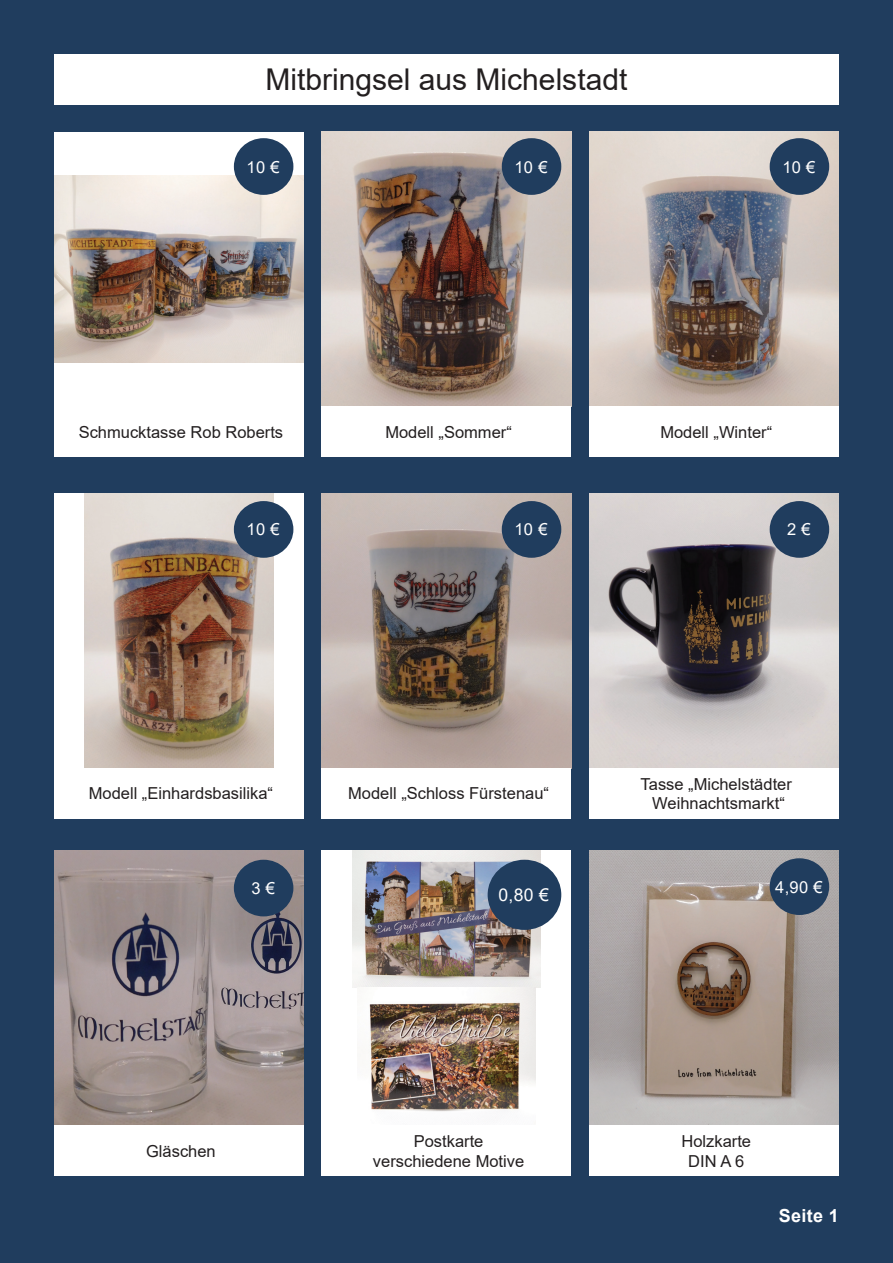
<style>
.page{position:relative;width:893px;height:1263px;background:#203d5e}
.page>*{position:absolute;margin:0;border:0;box-sizing:border-box;transform-origin:0 0}
.t1{font:30px "Arial";color:#231f20}
.t2{font:700 18px "Arial";letter-spacing:.02em;color:#fff}
.t3{font:17.55px "Arial";color:#fff}
.t4{font:16.5px/19.8px "Arial";color:#231f20;text-align:center}
.t5{font:16.5px "Arial";letter-spacing:.02em;color:#fff}
</style>
<div class="page">
<div style="left:54px;top:132px;width:250px;height:275px;background:#fff"></div>
<img style="left:54px;top:176px;width:250px;height:187px">
<img style="left:322px;top:132px;width:249px;height:275px">
<img style="left:589px;top:132px;width:250px;height:275px">
<div style="left:54px;top:493px;width:250px;height:275px;background:#fff"></div>
<img style="left:84px;top:493px;width:189px;height:275px">
<img style="left:322px;top:493px;width:249px;height:275px">
<img style="left:589px;top:493px;width:250px;height:275px">
<img style="left:589px;top:850px;width:250px;height:275px">
<img style="left:54px;top:850px;width:250px;height:275px">
<div style="left:322px;top:850px;width:249px;height:138px;background:#fff"></div>
<img style="left:352px;top:850px;width:189px;height:138px">
<div style="left:322px;top:988px;width:249px;height:137px;background:#fff"></div>
<img style="left:369px;top:988px;width:166px;height:124px">
<div style="left:54px;top:54px;width:785px;height:50px;background:#fff"></div>
<div style="left:54px;top:407px;width:250px;height:50px;background:#fff"></div>
<div style="left:54px;top:768px;width:250px;height:50px;background:#fff"></div>
<div style="left:322px;top:768px;width:249px;height:50px;background:#fff"></div>
<div style="left:589px;top:768px;width:250px;height:50px;background:#fff"></div>
<div style="left:589px;top:1125px;width:250px;height:51px;background:#fff"></div>
<div style="left:322px;top:1125px;width:249px;height:51px;background:#fff"></div>
<div style="left:322px;top:407px;width:249px;height:50px;background:#fff"></div>
<div style="left:54px;top:1125px;width:250px;height:51px;background:#fff"></div>
<div style="left:589px;top:407px;width:250px;height:50px;background:#fff"></div>
<div style="left:234px;top:501px;width:59px;height:57px;background:#203d5e;border-radius:50%"></div>
<div style="left:234px;top:138px;width:59px;height:57px;background:#203d5e;border-radius:50%"></div>
<div style="left:502px;top:138px;width:59px;height:57px;background:#203d5e;border-radius:50%"></div>
<div style="left:770px;top:138px;width:59px;height:57px;background:#203d5e;border-radius:50%"></div>
<div style="left:770px;top:501px;width:59px;height:57px;background:#203d5e;border-radius:50%"></div>
<div style="left:770px;top:858px;width:59px;height:57px;background:#203d5e;border-radius:50%"></div>
<div style="left:502px;top:501px;width:59px;height:57px;background:#203d5e;border-radius:50%"></div>
<div style="left:488px;top:860px;width:73px;height:70px;background:#203d5e;border-radius:50%"></div>
<div style="left:234px;top:860px;width:59px;height:56px;background:#203d5e;border-radius:50%"></div>
<h1 class="t1" style="left:266px;top:59px;width:363px">Mitbringsel aus Michelstadt</h1>
<p class="t5" style="left:247px;top:155px;width:35px">10 €</p>
<p class="t5" style="left:514px;top:155px;width:35px">10 €</p>
<p class="t5" style="left:782px;top:155px;width:35px">10 €</p>
<p class="t4" style="left:79px;top:422px;width:206px">Schmucktasse Rob Roberts</p>
<p class="t5" style="left:247px;top:518px;width:35px">10 €</p>
<p class="t4" style="left:385px;top:422px;width:128px">Modell „Sommer“</p>
<p class="t5" style="left:514px;top:518px;width:35px">10 €</p>
<p class="t4" style="left:660px;top:422px;width:113px">Modell „Winter“</p>
<p class="t5" style="left:787px;top:518px;width:25px">2 €</p>
<p class="t4" style="left:89px;top:784px;width:186px">Modell „Einhardsbasilika“</p>
<p class="t4" style="left:348px;top:784px;width:202px">Modell „Schloss Fürstenau“</p>
<p class="t4" style="left:641px;top:774px;width:153px">Tasse „Michelstädter<br>Weihnachtsmarkt“</p>
<p class="t5" style="left:251px;top:877px;width:25px">3 €</p>
<p class="t4" style="left:146px;top:1141px;width:71px">Gläschen</p>
<p class="t3" style="left:498px;top:883px;width:52px">0,80 €</p>
<p class="t4" style="left:373px;top:1131px;width:153px">Postkarte verschiedene Motive</p>
<p class="t5" style="left:775px;top:875px;width:49px">4,90 €</p>
<p class="t4" style="left:681px;top:1131px;width:71px">Holzkarte<br>DIN A 6</p>
<p class="t2" style="left:779px;top:1203px;width:62px">Seite 1</p>
</div>
